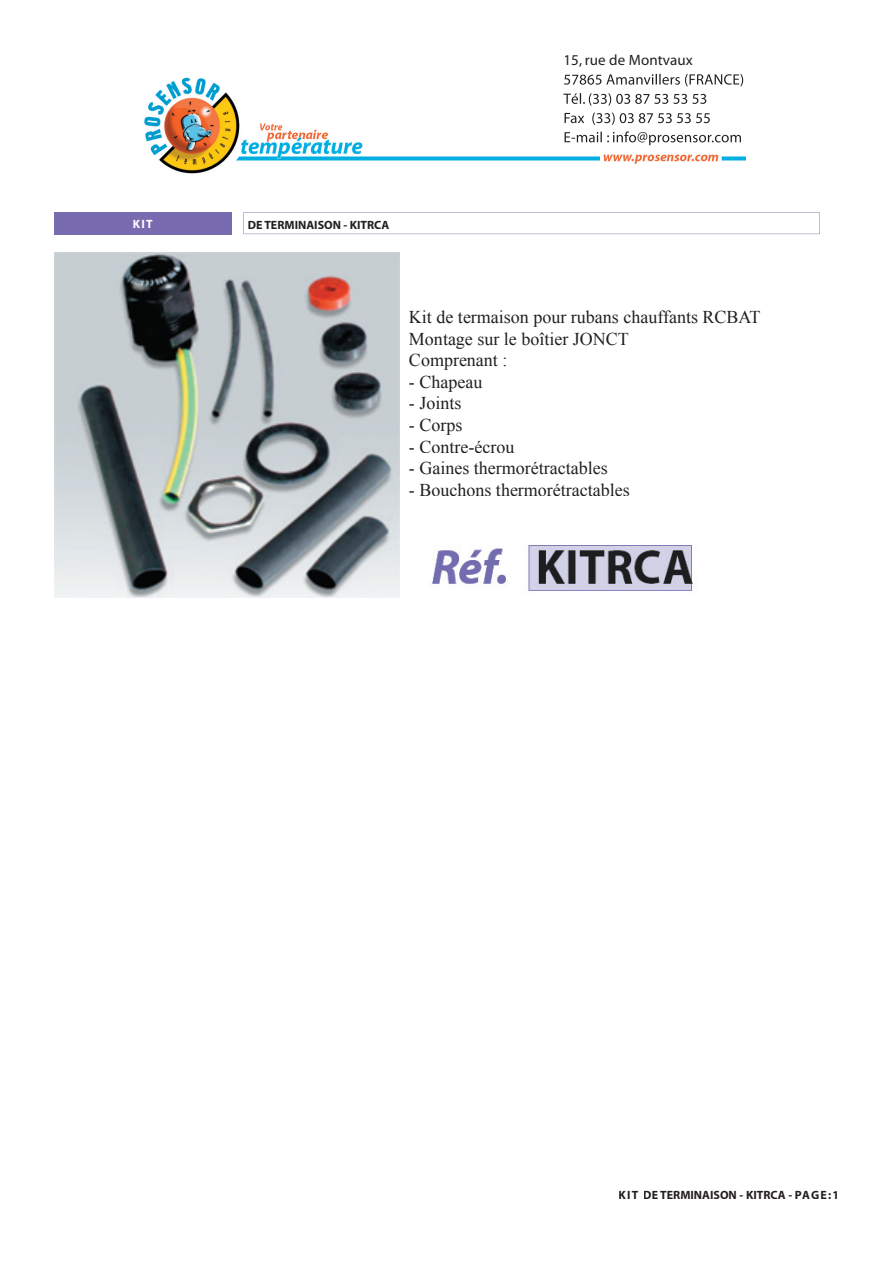
<style>
.page{position:relative;width:893px;height:1263px;background:#fff}
.page>*{position:absolute;margin:0;border:0;box-sizing:border-box;transform-origin:0 0}
.t1{font:18px/21.6px "Times New Roman";color:#231f20}
.t2{font:15px "Myriad";letter-spacing:.01em;color:#231f20}
.t3{font:700 12px "Myriad";color:#231f20}
.t4{font:700 12px "Myriad";color:#fff}
</style>
<div class="page">
<img style="left:144px;top:73px;width:602px;height:101px">
<img style="left:564px;top:74px;width:179px;height:12px">
<img style="left:563px;top:93px;width:143px;height:13px">
<img style="left:565px;top:113px;width:145px;height:12px">
<img style="left:565px;top:131px;width:176px;height:14px">
<div style="left:54px;top:213px;width:177px;height:22px;background:#786bb0"></div>
<svg style="left:243px;top:212px;width:577px;height:22px"></svg>
<img style="left:54px;top:252px;width:345px;height:345px">
<img style="left:432px;top:545px;width:261px;height:46px">
<p class="t2" style="left:563px;top:53px;width:131px">15, rue de Montvaux</p>
<p class="t4" style="left:133px;top:218px;width:21px">KIT</p>
<p class="t3" style="left:248px;top:219px;width:143px">DE TERMINAISON - KITRCA</p>
<p class="t1" style="left:409px;top:306px;width:353px">Kit de termaison pour rubans chauffants RCBAT<br>Montage sur le boîtier JONCT<br>Comprenant :</p>
<p class="t1" style="left:409px;top:371px;width:75px">- Chapeau</p>
<p class="t1" style="left:409px;top:392px;width:54px">- Joints</p>
<p class="t1" style="left:409px;top:414px;width:55px">- Corps</p>
<p class="t1" style="left:409px;top:435px;width:107px">- Contre-écrou</p>
<p class="t1" style="left:409px;top:457px;width:200px">- Gaines thermorétractables</p>
<p class="t1" style="left:409px;top:479px;width:222px">- Bouchons thermorétractables</p>
<p class="t3" style="left:618px;top:1188px;width:222px">KIT DE TERMINAISON - KITRCA - PAGE:1</p>
</div>
